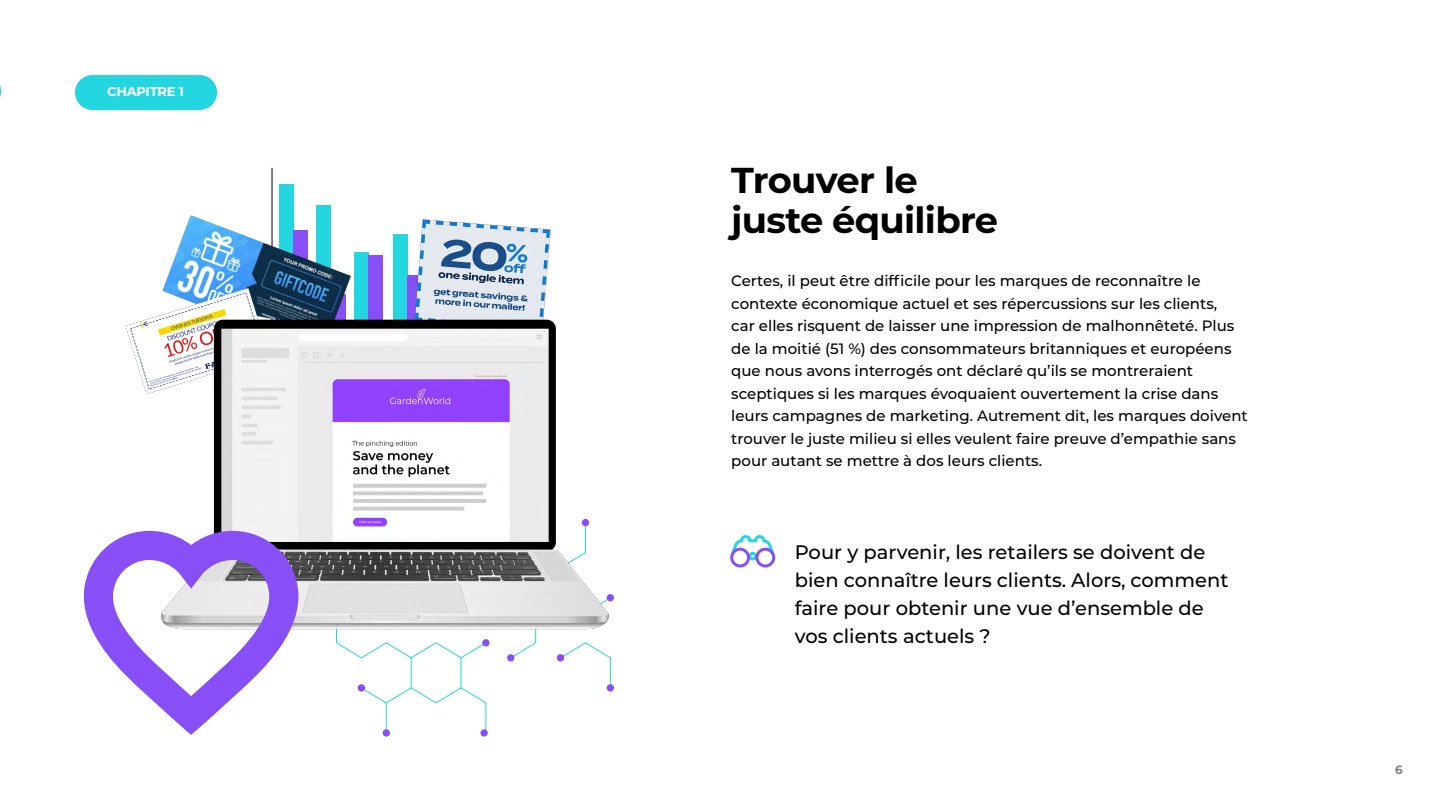
<style>
.page{position:relative;width:1440px;height:810px;background:#fff}
.page>*{position:absolute;margin:0;border:0;box-sizing:border-box;transform-origin:0 0}
.t1{font:700 36px/40.5px "Montserrat";letter-spacing:-.02em;color:#000}
.t2{font:500 19.5px/27.8px "Montserrat";color:#000}
.t3{font:500 15px/22.5px "Montserrat";color:#000}
.t4{font:700 12.75px "Montserrat";letter-spacing:-.02em;color:#fff}
.t5{font:700 12px "Montserrat";color:#000}
</style>
<div class="page">
<svg style="left:0;top:85px;width:1px;height:12px"></svg>
<svg style="left:357px;top:668px;width:254px;height:66px"></svg>
<div style="left:607px;top:684px;width:7px;height:8px;background:#874ff5;border-radius:50%"></div>
<div style="left:358px;top:684px;width:7px;height:8px;background:#874ff5;border-radius:50%"></div>
<div style="left:383px;top:729px;width:7px;height:8px;background:#874ff5;border-radius:50%"></div>
<div style="left:480px;top:729px;width:8px;height:8px;background:#874ff5;border-radius:50%"></div>
<img style="left:125px;top:167px;width:489px;height:501px">
<svg style="left:84px;top:531px;width:214px;height:204px"></svg>
<svg style="left:730px;top:535px;width:45px;height:32px"></svg>
<div style="left:75px;top:75px;width:142px;height:35px;background:#24d6e0;border-radius:18px"></div>
<p class="t4" style="left:107px;top:83px;width:78px">CHAPITRE 1</p>
<h1 class="t1" style="left:731px;top:158px;width:268px">Trouver le juste équilibre</h1>
<p class="t3" style="left:731px;top:269px;width:518px">Certes, il peut être difficile pour les marques de reconnaître le contexte économique actuel et ses répercussions sur les clients,<br>car elles risquent de laisser une impression de malhonnêteté. Plus de la moitié (51 %) des consommateurs britanniques et européens que nous avons interrogés ont déclaré qu’ils se montreraient sceptiques si les marques évoquaient ouvertement la crise dans leurs campagnes de marketing. Autrement dit, les marques doivent trouver le juste milieu si elles veulent faire preuve d’empathie sans pour autant se mettre à dos leurs clients.</p>
<h2 class="t2" style="left:795px;top:538px;width:435px">Pour y parvenir, les retailers se doivent de bien connaître leurs clients. Alors, comment faire pour obtenir une vue d’ensemble de vos clients actuels ?</h2>
<p class="t5" style="left:1395px;top:762px;width:9px">6</p>
</div>
